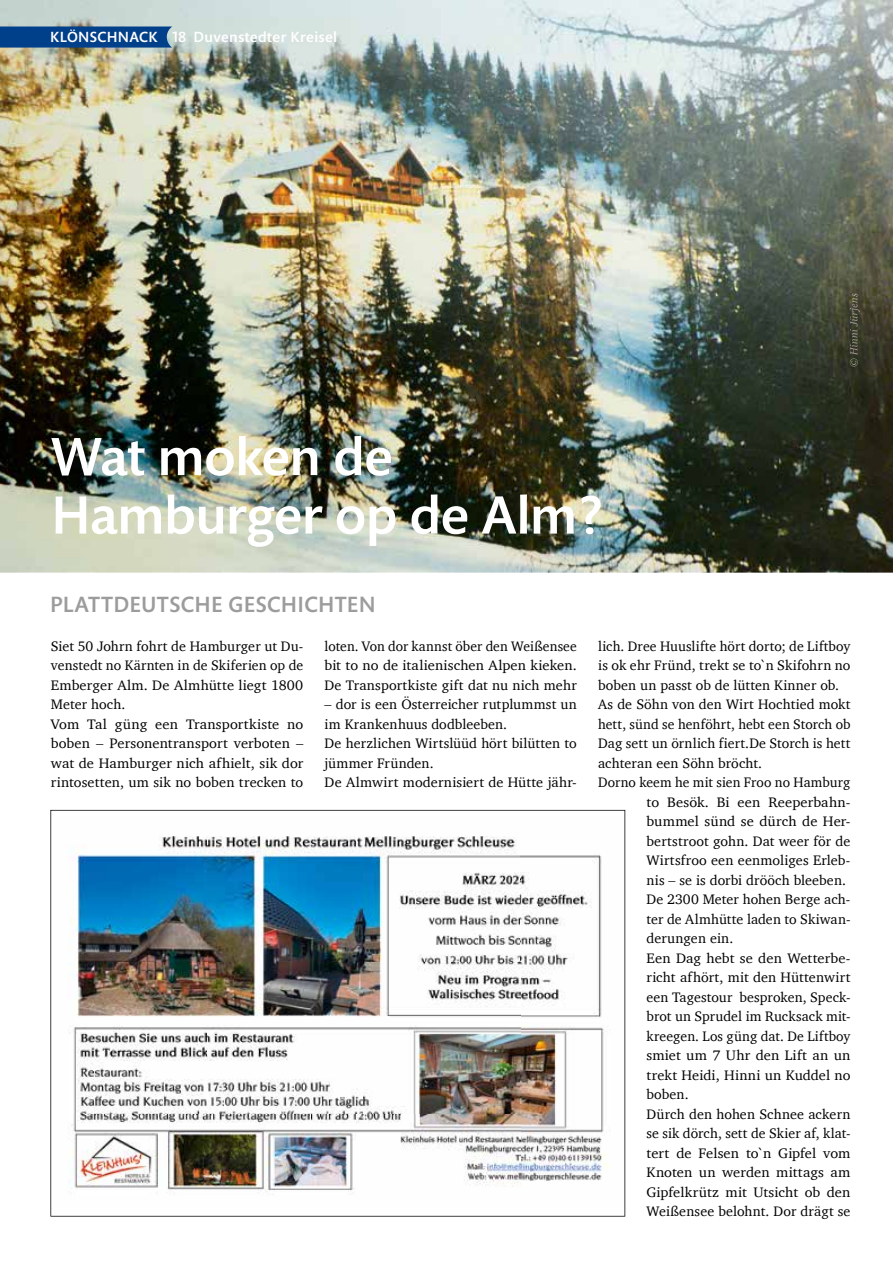
<style>
.page{position:relative;width:893px;height:1263px;background:#fff}
.page>*{position:absolute;margin:0;border:0;box-sizing:border-box;transform-origin:0 0}
.t1{font:500 54.75px/58.5px "Mundo Sans Std";letter-spacing:-.01em;color:#fff}
.t2{font:500 22.5px "Mundo Sans Std";letter-spacing:.01em;color:#9c9c9d}
.t3{font:500 15px "Mundo Sans Std";letter-spacing:.025em;color:#fff}
.t4{font:14.1px/19.5px "Charter";letter-spacing:.01em;color:#000}
</style>
<div class="page">
<img style="left:0;top:0;width:893px;height:573px">
<img style="left:50px;top:810px;width:575px;height:406px">
<img style="left:850px;top:293px;width:10px;height:73px">
<svg style="left:0;top:27px;width:172px;height:21px;background:#07448b"></svg>
<p class="t3" style="left:50px;top:29px;width:288px">KLÖNSCHNACK 18 Duvenstedter Kreisel</p>
<h1 class="t1" style="left:51px;top:429px;width:553px">Wat moken de<br>Hamburger op de Alm?</h1>
<h2 class="t2" style="left:50px;top:592px;width:327px">PLATTDEUTSCHE GESCHICHTEN</h2>
<p class="t4" style="left:51px;top:636px;width:254px">Siet 50 Johrn fohrt de Hamburger ut Du&shy;venstedt no Kärnten in de Skiferien op de Emberger Alm. De Almhütte liegt 1800<br>Meter hoch.<br>Vom Tal güng een Transportkiste no boben – Personentransport verboten – wat de Hamburger nich afhielt, sik dor rintosetten, um sik no boben trecken to</p>
<p class="t4" style="left:325px;top:636px;width:254px;text-align:justify">loten. Von dor kannst öber den Weißensee bit to no de italienischen Alpen kieken.<br>De Transportkiste gift dat nu nich mehr</p>
<p class="t4" style="left:325px;top:694px;width:254px">– dor is een Österreicher rutplummst un im Krankenhuus dodbleeben.<br>De herzlichen Wirtslüüd hört bilütten to jümmer Fründen.<br>De Almwirt modernisiert de Hütte jähr-</p>
<p class="t4" style="left:598px;top:636px;width:254px">lich. Dree Huuslifte hört dorto; de Liftboy</p>
<p class="t4" style="left:598px;top:655px;width:254px">is ok ehr Fründ, trekt se to`n Skifohrn no</p>
<p class="t4" style="left:598px;top:675px;width:242px">boben un passt ob de lütten Kinner ob.</p>
<p class="t4" style="left:598px;top:694px;width:254px">As de Söhn von den Wirt Hochtied mokt</p>
<p class="t4" style="left:598px;top:714px;width:254px">hett, sünd se henföhrt, hebt een Storch ob</p>
<p class="t4" style="left:598px;top:733px;width:254px">Dag sett un örnlich fiert.De Storch is hett</p>
<p class="t4" style="left:598px;top:753px;width:166px">achteran een Söhn bröcht.</p>
<p class="t4" style="left:598px;top:772px;width:254px">Dorno keem he mit sien Froo no Hamburg</p>
<p class="t4" style="left:646px;top:792px;width:205px">to Besök. Bi een Reeperbahn-</p>
<p class="t4" style="left:646px;top:811px;width:205px">bummel sünd se dürch de Her-</p>
<p class="t4" style="left:646px;top:831px;width:205px">bertstroot gohn. Dat weer för de</p>
<p class="t4" style="left:646px;top:850px;width:205px">Wirtsfroo een eenmoliges Erleb-</p>
<p class="t4" style="left:646px;top:870px;width:201px">nis – se is dorbi drööch bleeben.</p>
<p class="t4" style="left:646px;top:889px;width:205px">De 2300 Meter hohen Berge ach-</p>
<p class="t4" style="left:646px;top:909px;width:205px">ter de Almhütte laden to Skiwan-</p>
<p class="t4" style="left:646px;top:928px;width:88px">derungen ein.</p>
<p class="t4" style="left:646px;top:948px;width:205px">Een Dag hebt se den Wetterbe-</p>
<p class="t4" style="left:646px;top:967px;width:205px">richt afhört, mit den Hüttenwirt</p>
<p class="t4" style="left:646px;top:987px;width:205px">een Tagestour besproken, Speck-</p>
<p class="t4" style="left:646px;top:1006px;width:205px">brot un Sprudel im Rucksack mit-</p>
<p class="t4" style="left:646px;top:1026px;width:205px">kreegen. Los güng dat. De Liftboy</p>
<p class="t4" style="left:646px;top:1045px;width:205px">smiet um 7 Uhr den Lift an un</p>
<p class="t4" style="left:646px;top:1065px;width:205px">trekt Heidi, Hinni un Kuddel no</p>
<p class="t4" style="left:646px;top:1084px;width:44px">boben.</p>
<p class="t4" style="left:646px;top:1104px;width:205px">Dürch den hohen Schnee ackern</p>
<p class="t4" style="left:646px;top:1123px;width:205px">se sik dörch, sett de Skier af, klat-</p>
<p class="t4" style="left:646px;top:1143px;width:205px">tert de Felsen to`n Gipfel vom</p>
<p class="t4" style="left:646px;top:1162px;width:205px">Knoten un werden mittags am</p>
<p class="t4" style="left:646px;top:1182px;width:205px">Gipfelkrütz mit Utsicht ob den</p>
<p class="t4" style="left:646px;top:1201px;width:205px">Weißensee belohnt. Dor drägt se</p>
</div>
